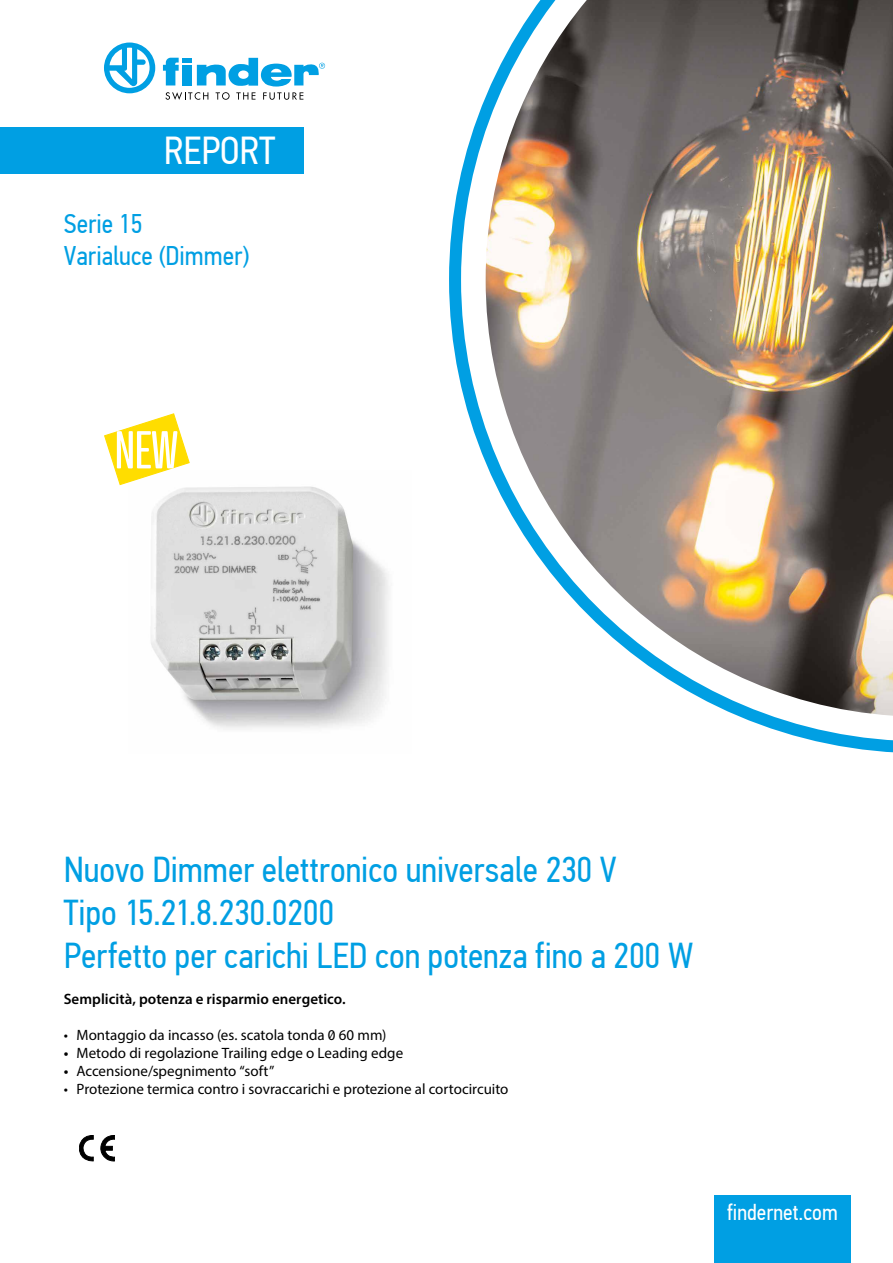
<style>
.page{position:relative;width:893px;height:1263px;background:#fff}
.page>*{position:absolute;margin:0;border:0;box-sizing:border-box;transform-origin:0 0}
.t1{font:39px "PF Din Text Cond Pro";color:#fff}
.t2{font:36px/43.2px "PF Din Text Cond Pro";letter-spacing:-.005em;color:#009fe3}
.t3{font:27px/32.4px "PF Din Text Cond Pro";color:#009fe3}
.t4{font:22.5px "PF Din Text Cond Pro";color:#fff}
.t5{font:15px "Myriad Pro";color:#000}
.t6{font:600 15px "Myriad Pro";color:#000}
.s1{font-weight:600}
</style>
<div class="page">
<img style="left:151px;top:486px;width:238px;height:243px">
<svg style="left:104px;top:43px;width:51px;height:50px"></svg>
<svg style="left:163px;top:58px;width:162px;height:42px"></svg>
<div style="left:714px;top:1195px;width:136px;height:68px;background:#009fe3"></div>
<svg style="left:449px;top:96px;width:444px;height:657px"></svg>
<img style="left:486px;top:0;width:407px;height:716px">
<div style="left:0;top:128px;width:304px;height:46px;background:#009fe3"></div>
<svg style="left:104px;top:413px;width:86px;height:73px"></svg>
<svg style="left:79px;top:1135px;width:14px;height:26px"></svg>
<svg style="left:100px;top:1135px;width:15px;height:26px"></svg>
<h1 class="t1" style="left:164px;top:128px;width:113px">REPORT</h1>
<h3 class="t3" style="left:64px;top:207px;width:187px">Serie 15<br>Varialuce (Dimmer)</h3>
<h2 class="t2" style="left:64px;top:848px;width:631px">Nuovo Dimmer elettronico universale 230 V<br>Tipo 15.21.8.230.0200<br>Perfetto per carichi LED con potenza fino a 200 W</h2>
<p class="t6" style="left:64px;top:989px;width:283px">Semplicità, potenza e risparmio energetico.</p>
<p class="t5" style="left:64px;top:1026px;width:324px">• Montaggio da incasso (es. scatola tonda 0 60 mm)</p>
<p class="t5" style="left:64px;top:1044px;width:341px"><span class="s1">•</span> Metodo di regolazione Trailing edge o Leading edge</p>
<p class="t5" style="left:64px;top:1062px;width:212px"><span class="s1">•</span> Accensione/spegnimento “soft”</p>
<p class="t5" style="left:64px;top:1080px;width:446px">• Protezione termica contro i sovraccarichi e protezione al cortocircuito</p>
<h3 class="t4" style="left:727px;top:1199px;width:112px">findernet.com</h3>
</div>
